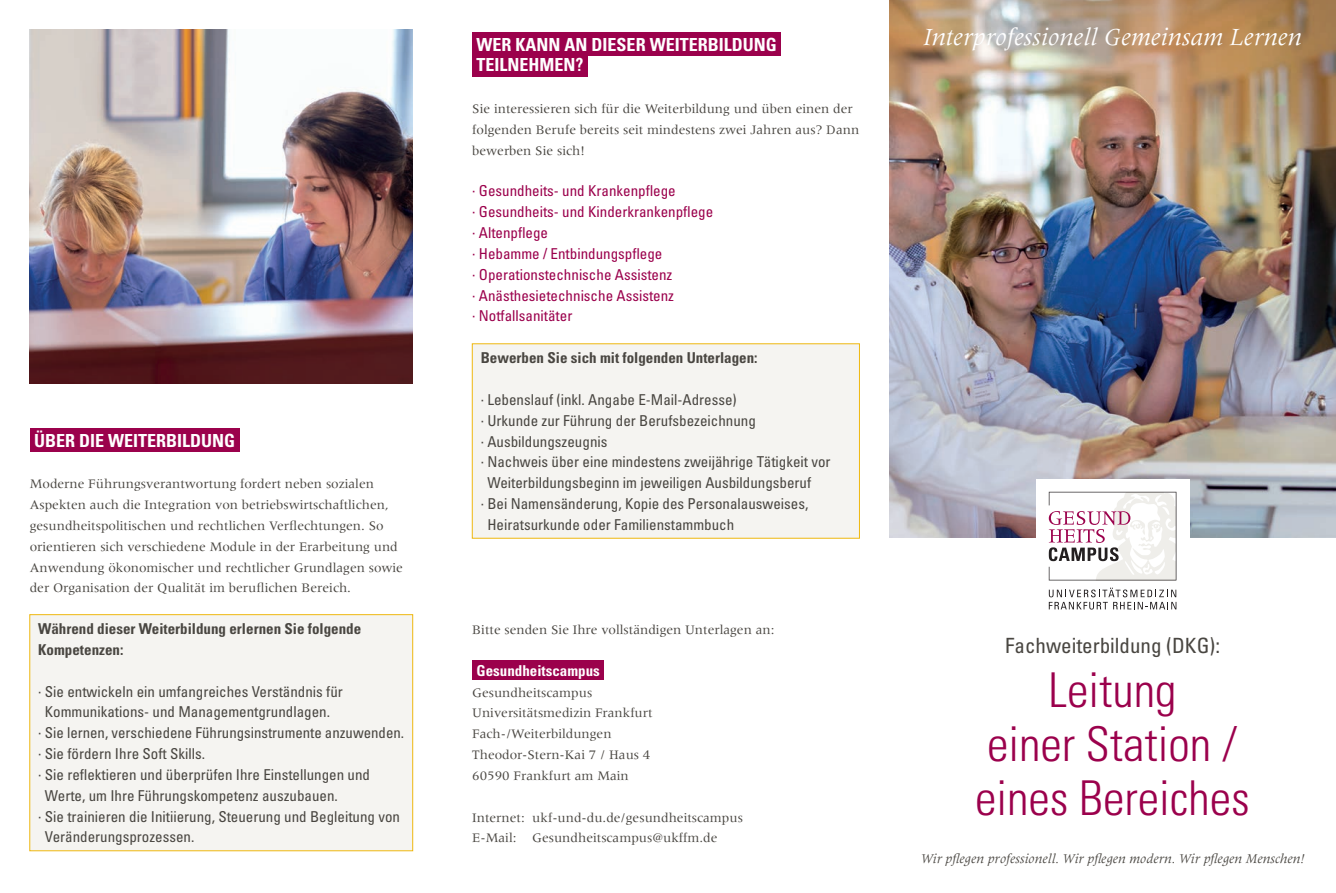
<style>
.page{position:relative;width:1336px;height:893px;background:#fff}
.page>*{position:absolute;margin:0;border:0;box-sizing:border-box;transform-origin:0 0}
.t1{font:300 condensed 48px/54px "Univers LT Pro";color:#9b014c;text-align:center}
.t2{font:italic 25.5px "Meridien LT Pro";color:#fff}
.t3{font:condensed 21px "Univers LT Pro";color:#494641}
.t4{font:700 condensed 18px "Univers LT Pro";color:#fff}
.t5{font:condensed 15px "Univers LT Pro";color:#494641}
.t6{font:condensed 15px/20.9px "Univers LT Pro";color:#9b014c}
.t7{font:700 condensed 15px/20.9px "Univers LT Pro";color:#494641}
.t8{font:700 condensed 15px "Univers LT Pro";color:#fff}
.t9{font:italic 13.95px "Meridien LT Pro";color:#494641}
.t10{font:13.5px/20.9px "Meridien LT Pro";color:#494641}
</style>
<div class="page">
<img style="left:889px;top:0;width:446px;height:537px">
<div style="left:1035px;top:479px;width:153px;height:143px;background:#fff"></div>
<svg style="left:1048px;top:588px;width:128px;height:22px"></svg>
<svg style="left:1048px;top:492px;width:128px;height:88px"></svg>
<div style="left:472px;top:32px;width:309px;height:24px;background:#9b014c"></div>
<div style="left:472px;top:53px;width:115px;height:23px;background:#9b014c"></div>
<div style="left:472px;top:343px;width:387px;height:196px;background:#f5f4f1"></div>
<div style="left:472px;top:661px;width:132px;height:19px;background:#9b014c"></div>
<div style="left:30px;top:428px;width:209px;height:23px;background:#9b014c"></div>
<div style="left:29px;top:614px;width:384px;height:237px;background:#f5f4f1;border:1px solid #efb810"></div>
<img style="left:30px;top:30px;width:382px;height:354px">
<h3 class="t4" style="left:34px;top:429px;width:203px">ÜBER DIE WEITERBILDUNG</h3>
<p class="t10" style="left:30px;top:473px;width:375px">Moderne Führungsverantwortung fordert neben sozialen Aspekten auch die Integration von betriebswirtschaftlichen, gesundheitspolitischen und rechtlichen Verflechtungen. So orientieren sich verschiedene Module in der Erarbeitung und Anwendung ökonomischer und rechtlicher Grundlagen sowie der Organisation der Qualität im beruflichen Bereich.</p>
<p class="t7" style="left:38px;top:618px;width:324px">Während dieser Weiterbildung erlernen Sie folgende<br>Kompetenzen:</p>
<p class="t5" style="left:38px;top:682px;width:306px">· Sie entwickeln ein umfangreiches Verständnis für</p>
<p class="t5" style="left:45px;top:702px;width:286px">Kommunikations- und Managementgrundlagen.</p>
<p class="t5" style="left:38px;top:723px;width:367px">· Sie lernen, verschiedene Führungsinstrumente anzuwenden.</p>
<p class="t5" style="left:38px;top:744px;width:168px">· Sie fördern Ihre Soft Skills.</p>
<p class="t5" style="left:38px;top:765px;width:333px">· Sie reflektieren und überprüfen Ihre Einstellungen und</p>
<p class="t5" style="left:45px;top:786px;width:294px">Werte, um Ihre Führungskompetenz auszubauen.</p>
<p class="t5" style="left:38px;top:807px;width:363px">· Sie trainieren die Initiierung, Steuerung und Begleitung von</p>
<p class="t5" style="left:45px;top:827px;width:151px">Veränderungsprozessen.</p>
<h3 class="t4" style="left:476px;top:33px;width:302px">WER KANN AN DIESER WEITERBILDUNG</h3>
<h2 class="t2" style="left:923px;top:23px;width:380px">Interprofessionell Gemeinsam Lernen</h2>
<h3 class="t4" style="left:476px;top:54px;width:108px">TEILNEHMEN?</h3>
<p class="t10" style="left:472px;top:98px;width:388px">Sie interessieren sich für die Weiterbildung und üben einen der folgenden Berufe bereits seit mindestens zwei Jahren aus? Dann bewerben Sie sich!</p>
<p class="t6" style="left:472px;top:180px;width:242px">· Gesundheits- und Krankenpflege<br>· Gesundheits- und Kinderkrankenpflege · Altenpflege<br>· Hebamme / Entbindungspflege<br>· Operationstechnische Assistenz<br>· Anästhesietechnische Assistenz<br>· Notfallsanitäter</p>
<p class="t7" style="left:480px;top:347px;width:278px">Bewerben Sie sich mit folgenden Unterlagen:</p>
<p class="t5" style="left:480px;top:390px;width:257px">· Lebenslauf (inkl. Angabe E-Mail-Adresse)</p>
<p class="t5" style="left:480px;top:411px;width:276px">· Urkunde zur Führung der Berufsbezeichnung</p>
<p class="t5" style="left:480px;top:432px;width:128px">· Ausbildungszeugnis</p>
<p class="t5" style="left:480px;top:452px;width:351px">· Nachweis über eine mindestens zweijährige Tätigkeit vor</p>
<p class="t5" style="left:487px;top:473px;width:325px">Weiterbildungsbeginn im jeweiligen Ausbildungsberuf</p>
<p class="t5" style="left:480px;top:494px;width:329px">· Bei Namensänderung, Kopie des Personalausweises,</p>
<p class="t5" style="left:487px;top:515px;width:248px">Heiratsurkunde oder Familienstammbuch</p>
<p class="t10" style="left:472px;top:619px;width:304px">Bitte senden Sie Ihre vollständigen Unterlagen an:</p>
<p class="t8" style="left:476px;top:661px;width:125px">Gesundheitscampus</p>
<p class="t10" style="left:472px;top:682px;width:182px">Gesundheitscampus<br>Universitätsmedizin Frankfurt<br>Fach-/Weiterbildungen<br>Theodor-Stern-Kai 7 / Haus 4<br>60590 Frankfurt am Main</p>
<p class="t10" style="left:472px;top:807px;width:272px">Internet: ukf-und-du.de/gesundheitscampus<br>E-Mail: Gesundheitscampus@ukffm.de</p>
<h3 class="t3" style="left:1005px;top:632px;width:216px">Fachweiterbildung (DKG):</h3>
<h1 class="t1" style="left:975px;top:660px;width:276px">Leitung<br>einer Station / eines Bereiches</h1>
<p class="t9" style="left:920px;top:851px;width:385px">Wir pflegen professionell. Wir pflegen modern. Wir pflegen Menschen!</p>
</div>
